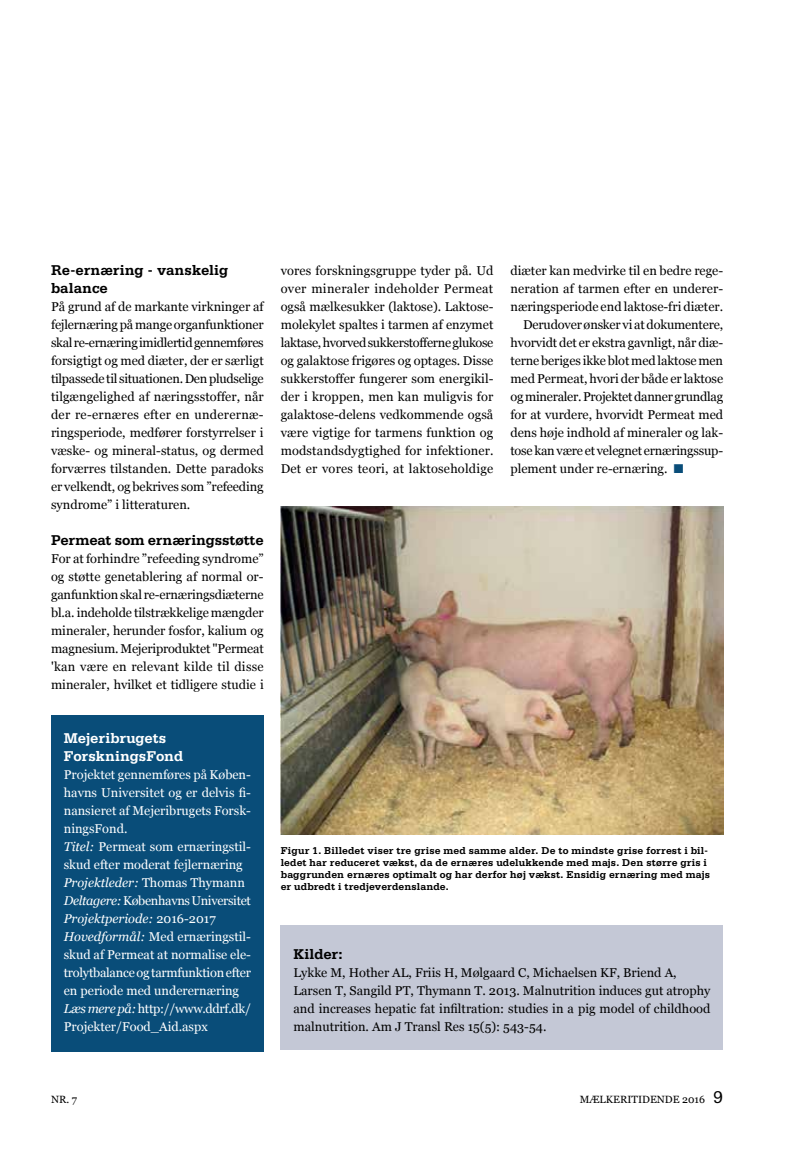
<style>
.page{position:relative;width:787px;height:1149px;background:#fff}
.page>*{position:absolute;margin:0;border:0;box-sizing:border-box;transform-origin:0 0}
.t1{font:700 15px/18px "Serifa";letter-spacing:-.01em;color:#000}
.t2{font:700 15px/18px "Serifa";letter-spacing:-.005em;color:#fff}
.t3{font:12.75px/18px "Georgia";color:#000;text-align:justify}
.t4{font:12.75px/18px "Georgia";color:#fff}
.t5{font:12.75px "Georgia";letter-spacing:-.02em;color:#000}
.t6{font:700 10.5px/12px "Serifa";letter-spacing:.01em;color:#000}
.t7{font:10.5px "Georgia";color:#000}
.s1{color:#094d79}
.s2{font-style:italic}
.s3{font-family:"Serifa";font-size:18px}
</style>
<div class="page">
<img style="left:281px;top:506px;width:442px;height:328px">
<div style="left:281px;top:925px;width:442px;height:124px;background:#c4c8d6"></div>
<div style="left:51px;top:714px;width:213px;height:336px;background:#094d79"></div>
<p class="t1" style="left:51px;top:260px;width:179px">Re-ernæring - vanskelig balance</p>
<p class="t3" style="left:51px;top:297px;width:214px">På grund af de markante virkninger af fejlernæring på mange organfunktioner skal re-ernæring imidlertid gennemføres forsigtigt og med diæter, der er særligt tilpassede til situationen. Den pludselige tilgængelighed af næringsstoffer, når der re-ernæres efter en underernæ&shy;ringsperiode, medfører forstyrrelser i væske- og mineral-status, og dermed forværres tilstanden. Dette paradoks er velkendt, og bekrives som ”refeeding syndrome” i litteraturen.</p>
<p class="t1" style="left:51px;top:530px;width:214px">Permeat som ernæringsstøtte</p>
<p class="t3" style="left:51px;top:549px;width:214px">For at forhindre ”refeeding syndrome” og støtte genetablering af normal or&shy;ganfunktion skal re-ernæringsdiæterne bl.a. indeholde tilstrækkelige mængder mineraler, herunder fosfor, kalium og magnesium. Mejeriproduktet "Permeat 'kan være en relevant kilde til disse mineraler, hvilket et tidligere studie i</p>
<p class="t3" style="left:281px;top:261px;width:214px">vores forskningsgruppe tyder på. Ud over mineraler indeholder Permeat også mælkesukker (laktose). Laktose&shy;molekylet spaltes i tarmen af enzymet laktase, hvorved sukkerstofferne glukose og galaktose frigøres og optages. Disse sukkerstoffer fungerer som energikil&shy;der i kroppen, men kan muligvis for galaktose-delens vedkommende også være vigtige for tarmens funktion og modstandsdygtighed for infektioner.<br>Det er vores teori, at laktoseholdige</p>
<p class="t3" style="left:510px;top:261px;width:214px">diæter kan medvirke til en bedre rege-</p>
<p class="t3" style="left:510px;top:279px;width:214px">neration af tarmen efter en underer-</p>
<p class="t3" style="left:510px;top:297px;width:214px">næringsperiode end laktose-fri diæter.</p>
<p class="t3" style="left:523px;top:315px;width:201px">Derudover ønsker vi at dokumentere,</p>
<p class="t3" style="left:510px;top:333px;width:214px">hvorvidt det er ekstra gavnligt, når diæ-</p>
<p class="t3" style="left:510px;top:351px;width:214px">terne beriges ikke blot med laktose men</p>
<p class="t3" style="left:510px;top:369px;width:214px">med Permeat, hvori der både er laktose</p>
<p class="t5" style="left:510px;top:388px;width:214px">og mineraler. Projektet danner grundlag</p>
<p class="t3" style="left:510px;top:405px;width:214px">for at vurdere, hvorvidt Permeat med</p>
<p class="t3" style="left:510px;top:423px;width:214px">dens høje indhold af mineraler og lak-</p>
<p class="t3" style="left:510px;top:441px;width:214px">tose kan være et velegnet ernæringssup-</p>
<p class="t3" style="left:510px;top:459px;width:175px">plement under re-ernæring. <span class="s1">■</span></p>
<p class="t2" style="left:64px;top:728px;width:121px">Mejeribrugets<br>ForskningsFond</p>
<p class="t4" style="left:64px;top:765px;width:189px">Projektet gennemføres på Køben&shy;havns Universitet og er delvis fi&shy;nansieret af Mejeribrugets Forsk&shy;ningsFond.<br><span class="s2">Titel:</span> Permeat som ernæringstil&shy;skud efter moderat fejlernæring<br><span class="s2">Projektleder:</span> Thomas Thymann<br><span class="s2">Deltagere:</span> Københavns Universitet<br><span class="s2">Projektperiode:</span> 2016-2017<br><span class="s2">Hovedformål:</span> Med ernæringstil&shy;skud af Permeat at normalise ele&shy;trolytbalance og tarmfunktion efter en periode med underernæring<br><span class="s2">Læs mere på:</span> http://www.ddrf.dk/<br>Projekter/Food_Aid.aspx</p>
<p class="t6" style="left:281px;top:844px;width:431px">Figur 1. Billedet viser tre grise med samme alder. De to mindste grise forrest i bil&shy;ledet har reduceret vækst, da de ernæres udelukkende med majs. Den større gris i baggrunden ernæres optimalt og har derfor høj vækst. Ensidig ernæring med majs er udbredt i tredjeverdenslande.</p>
<p class="t1" style="left:293px;top:944px;width:50px">Kilder:</p>
<p class="t3" style="left:293px;top:963px;width:418px;text-align:left">Lykke M, Hother AL, Friis H, Mølgaard C, Michaelsen KF, Briend A, Larsen T, Sangild PT, Thymann T. 2013. Malnutrition induces gut atrophy and increases hepatic fat infiltration: studies in a pig model of childhood malnutrition. Am J Transl Res 15(5): 543-54.</p>
<p class="t7" style="left:51px;top:1093px;width:28px">NR. 7</p>
<p class="t7" style="left:579px;top:1093px;width:145px">MÆLKERITIDENDE 2016 <span class="s3">9</span></p>
</div>
